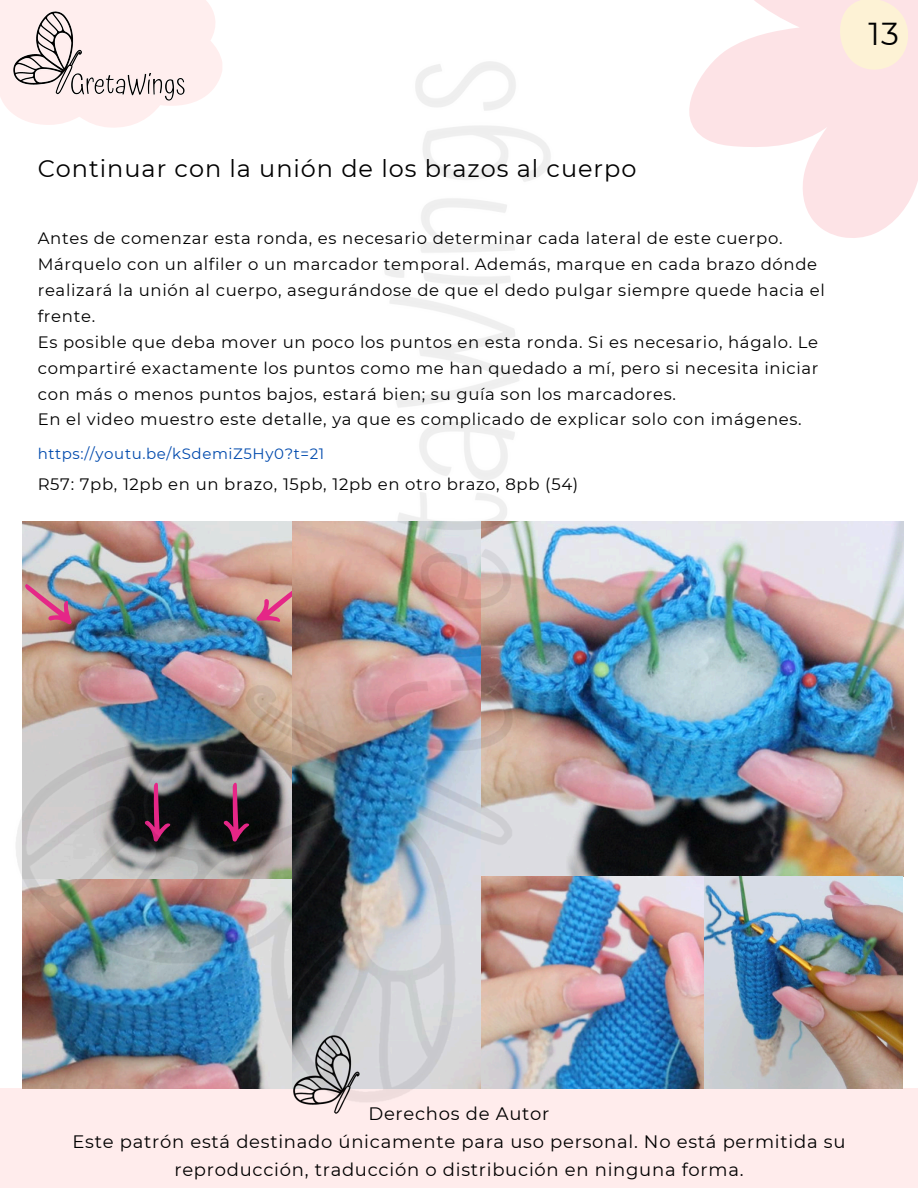
<style>
.page{position:relative;width:918px;height:1188px;background:#fff}
.page>*{position:absolute;margin:0;border:0;box-sizing:border-box;transform-origin:0 0}
.t1{font:31.65px "Montserrat";color:#000}
.t2{font:24px "Montserrat";letter-spacing:.04em;color:#000}
.t3{font:18px/28.2px "Montserrat";letter-spacing:.04em;color:#000;text-align:center}
.t4{font:16.5px/25.8px "Montserrat";letter-spacing:.04em;color:#000}
.t5{font:15px "Montserrat";letter-spacing:.04em;color:#004aad}
</style>
<div class="page">
<div style="left:0;top:0;width:222px;height:128px;background:#ffecec"></div>
<img style="left:36px;top:11px;width:46px;height:43px">
<svg style="left:689px;top:0;width:229px;height:238px;fill:#fde3e6"></svg>
<svg style="left:834px;top:0;width:78px;height:70px;background:#fdedda"></svg>
<div style="left:0;top:1088px;width:918px;height:100px;background:#ffecec"></div>
<img style="left:565px;top:521px;width:338px;height:568px">
<img style="left:306px;top:1104px;width:37px;height:10px">
<img style="left:13px;top:54px;width:552px;height:1050px">
<p class="t2" style="left:38px;top:154px;width:600px">Continuar con la unión de los brazos al cuerpo</p>
<h1 class="t4" style="left:38px;top:226px;width:789px">Antes de comenzar esta ronda, es necesario determinar cada lateral de este cuerpo.<br>Márquelo con un alfiler o un marcador temporal. Además, marque en cada brazo dónde realizará la unión al cuerpo, asegurándose de que el dedo pulgar siempre quede hacia el frente.<br>Es posible que deba mover un poco los puntos en esta ronda. Si es necesario, hágalo. Le compartiré exactamente los puntos como me han quedado a mí, pero si necesita iniciar con más o menos puntos bajos, estará bien; su guía son los marcadores.<br>En el video muestro este detalle, ya que es complicado de explicar solo con imágenes.</h1>
<h2 class="t5" style="left:38px;top:444px;width:288px">https://youtu.be/kSdemiZ5Hy0?t=21</h2>
<h2 class="t4" style="left:38px;top:471px;width:542px">R57: 7pb, 12pb en un brazo, 15pb, 12pb en otro brazo, 8pb (54)</h2>
<p class="t1" style="left:868px;top:14px;width:32px">13</p>
<p class="t3" style="left:73px;top:1099px;width:774px">Derechos de Autor<br>Este patrón está destinado únicamente para uso personal. No está permitida su reproducción, traducción o distribución en ninguna forma.</p>
</div>
